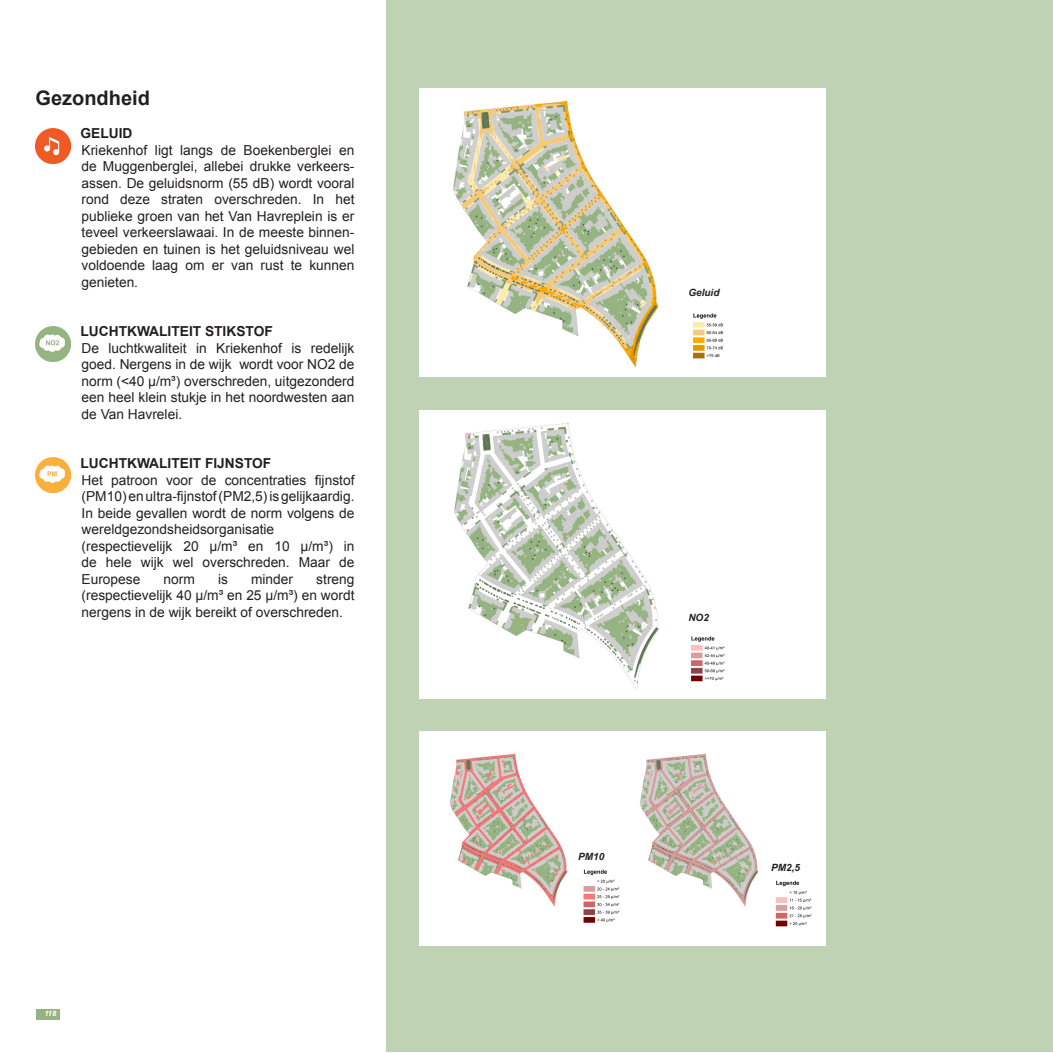
<style>
.page{position:relative;width:1053px;height:1053px;background:#fff}
.page>*{position:absolute;margin:0;border:0;box-sizing:border-box;transform-origin:0 0}
.t1{font:700 20px "Arial";color:#231f20}
.t2{font:13.75px/16.5px "Arial";color:#231f20;text-align:justify}
.t3{font:700 13.75px "Arial";color:#231f20}
.t4{font:italic 700 10px "Arial";color:#231f20}
.t5{font:italic 700 7.5px "Arial";color:#fff}
</style>
<div class="page">
<div style="left:36px;top:1008px;width:24px;height:11px;background:#96b482"></div>
<img style="left:35px;top:128px;width:36px;height:36px">
<img style="left:35px;top:326px;width:36px;height:35px">
<img style="left:35px;top:457px;width:36px;height:36px">
<div style="left:386px;top:0;width:666px;height:1051px;background:#c0d2b4"></div>
<div style="left:419px;top:731px;width:407px;height:215px;background:#fff"></div>
<div style="left:419px;top:409px;width:407px;height:289px;background:#fff"></div>
<div style="left:419px;top:88px;width:407px;height:289px;background:#fff"></div>
<img style="left:453px;top:100px;width:206px;height:268px">
<img style="left:692px;top:313px;width:32px;height:46px">
<img style="left:454px;top:422px;width:206px;height:268px">
<img style="left:691px;top:636px;width:34px;height:46px">
<img style="left:640px;top:753px;width:119px;height:154px">
<img style="left:450px;top:753px;width:118px;height:154px">
<img style="left:583px;top:869px;width:37px;height:54px">
<img style="left:775px;top:880px;width:37px;height:47px">
<h1 class="t1" style="left:35px;top:84px;width:116px">Gezondheid</h1>
<p class="t3" style="left:80px;top:123px;width:53px">GELUID</p>
<p class="t2" style="left:81px;top:141px;width:274px">Kriekenhof ligt langs de Boekenberglei en de Muggenberglei, allebei drukke verkeers&shy;assen. De geluidsnorm (55 dB) wordt vooral rond deze straten overschreden. In het publieke groen van het Van Havreplein is er teveel verkeerslawaai. In de meeste binnen&shy;gebieden en tuinen is het geluidsniveau wel voldoende laag om er van rust te kunnen genieten.</p>
<p class="t3" style="left:80px;top:321px;width:194px">LUCHTKWALITEIT STIKSTOF</p>
<p class="t2" style="left:81px;top:339px;width:274px">De luchtkwaliteit in Kriekenhof is redelijk goed. Nergens in de wijk wordt voor NO2 de norm (&lt;40 µ/m³) overschreden, uitgezonderd een heel klein stukje in het noordwesten aan de Van Havrelei.</p>
<p class="t3" style="left:80px;top:453px;width:192px">LUCHTKWALITEIT FIJNSTOF</p>
<p class="t2" style="left:81px;top:471px;width:274px;text-align:left">Het patroon voor de concentraties fijnstof (PM10) en ultra-fijnstof (PM2,5) is gelijkaardig.<br>In beide gevallen wordt de norm volgens de wereldgezondsheidsorganisatie (respectievelijk 20 µ/m³ en 10 µ/m³) in de hele wijk wel overschreden. Maar de Europese</p>
<p class="t2" style="left:163px;top:570px;width:33px">norm</p>
<p class="t2" style="left:218px;top:570px;width:11px">is</p>
<p class="t2" style="left:251px;top:570px;width:44px">minder</p>
<p class="t2" style="left:81px;top:570px;width:274px;text-indent:235px">streng (respectievelijk 40 µ/m³ en 25 µ/m³) en wordt nergens in de wijk bereikt of overschreden.</p>
<p class="t5" style="left:44px;top:1008px;width:13px">118</p>
<p class="t4" style="left:688px;top:286px;width:33px">Geluid</p>
<p class="t4" style="left:688px;top:610px;width:22px">NO2</p>
<p class="t4" style="left:578px;top:850px;width:28px">PM10</p>
<p class="t4" style="left:771px;top:861px;width:30px">PM2,5</p>
</div>
